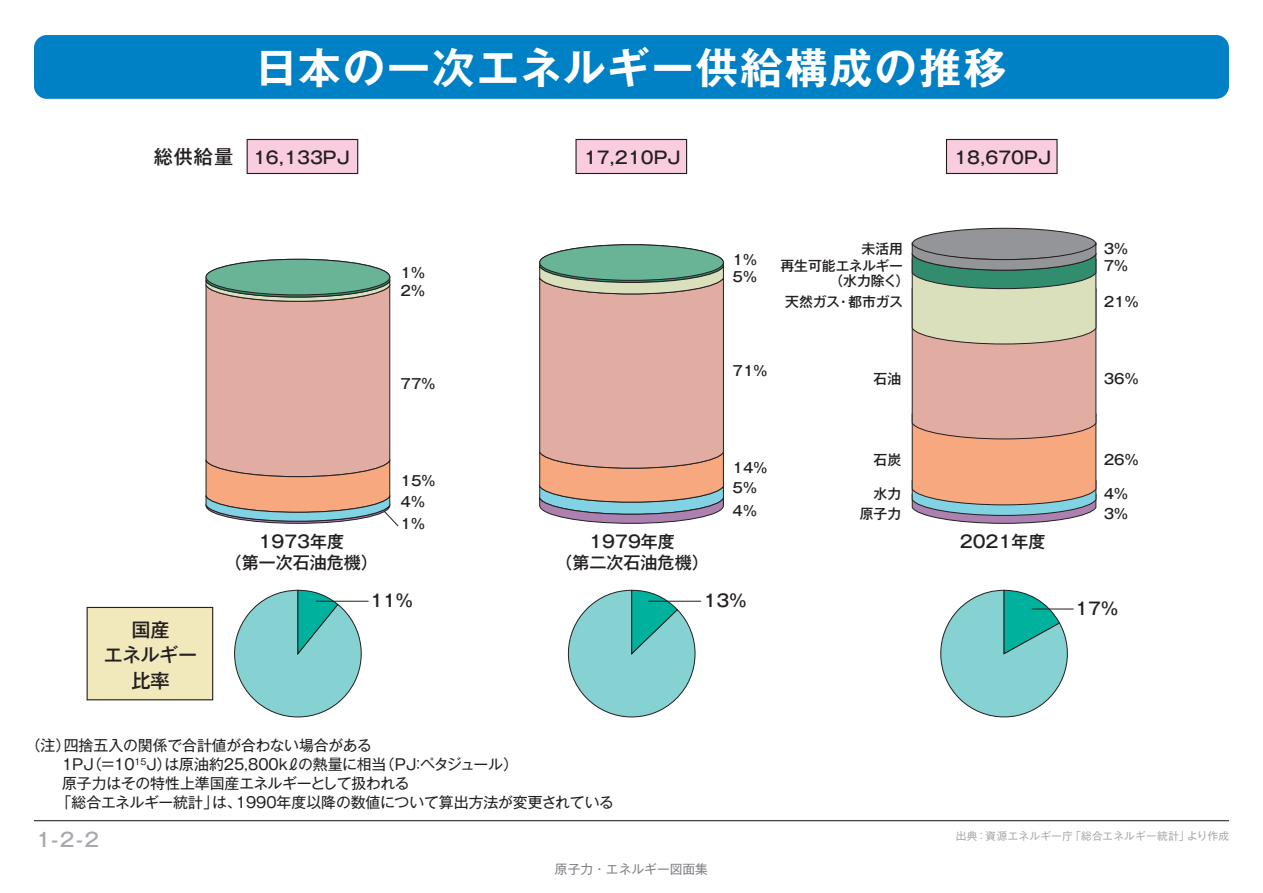
<style>
.page{position:relative;width:1263px;height:893px;background:#fff}
.page>*{position:absolute;margin:0;border:0;box-sizing:border-box;transform-origin:0 0}
.t1{font:700 42.45px "Gothic MB101 Pro De";letter-spacing:.05em;color:#fff}
.t2{font:500 19.2px/25.5px "Gothic MB101 Pro";letter-spacing:-.02em;color:#231f20;text-align:center}
.t3{font:500 19.2px "Gothic MB101 Pro";color:#a8a9ad}
.t4{font:500 16.95px/21.3px "Gothic MB101 Pro";color:#231f20;text-align:center}
.t5{font:14.85px/19.2px "Gothic MB101 Pro";letter-spacing:-.01em;color:#231f20}
.t6{font:500 13.8px/19.6px "Gothic MB101 Pro";color:#231f20}
.t7{font:12.75px "Gothic MB101 Pro";color:#808285}
.t8{font:10.65px "Gothic MB101 Pro";letter-spacing:.025em;color:#a8a9ad}
.s1{font-size:19.2px}
</style>
<div class="page">
<div style="left:34px;top:35px;width:1195px;height:64px;background:#0080c5;border-radius:13px"></div>
<hr style="left:34px;top:820px;width:1195px;height:1px;background:#231f20">
<svg style="left:940px;top:590px;width:134px;height:128px"></svg>
<div style="left:87px;top:607px;width:126px;height:93px;background:#f1e9bc"></div>
<div style="left:87px;top:607px;width:126px;height:93px;border:1px solid #231f20"></div>
<div style="left:247px;top:139px;width:111px;height:34px;background:#f9ccdf"></div>
<div style="left:247px;top:139px;width:111px;height:35px;border:1px solid #231f20"></div>
<div style="left:576px;top:139px;width:111px;height:34px;background:#f9ccdf"></div>
<div style="left:575px;top:139px;width:112px;height:35px;border:1px solid #231f20"></div>
<div style="left:946px;top:139px;width:111px;height:34px;background:#f9ccdf"></div>
<div style="left:946px;top:139px;width:111px;height:35px;border:1px solid #231f20"></div>
<svg style="left:539px;top:244px;width:185px;height:280px;background:#d7ab9f"></svg>
<div style="left:539px;top:244px;width:185px;height:37px;background:#69b396;border:1px solid #231f20;border-radius:50%"></div>
<div style="left:912px;top:228px;width:184px;height:32px;background:#939598;border:1px solid #231f20;border-radius:50%"></div>
<svg style="left:234px;top:590px;width:135px;height:128px"></svg>
<svg style="left:567px;top:590px;width:134px;height:128px"></svg>
<hr style="left:316px;top:601px;width:53px;height:1px;background:#231f20">
<hr style="left:648px;top:601px;width:53px;height:1px;background:#231f20">
<svg style="left:205px;top:258px;width:194px;height:269px;background:#cfafa1"></svg>
<hr style="left:1032px;top:609px;width:42px;height:1px;background:#231f20">
<svg style="left:911px;top:240px;width:186px;height:284px;background:#c8ad99"></svg>
<h1 class="t1" style="left:255px;top:32px;width:753px">日本の一次エネルギー供給構成の推移</h1>
<p class="t4" style="left:154px;top:145px;width:197px"><span class="s1">総供給量</span> 16,133PJ</p>
<p class="t4" style="left:584px;top:145px;width:98px">17,210PJ</p>
<p class="t4" style="left:954px;top:145px;width:98px">18,670PJ</p>
<p class="t6" style="left:400px;top:263px;width:26px;line-height:17.4px">1％<br>2％</p>
<p class="t6" style="left:732px;top:248px;width:26px">1％</p>
<p class="t6" style="left:732px;top:265px;width:26px">5％</p>
<p class="t6" style="left:862px;top:237px;width:43px">未活用</p>
<p class="t6" style="left:1104px;top:237px;width:26px">3％</p>
<p class="t6" style="left:785px;top:290px;width:119px">天然ガス・都市ガス</p>
<p class="t6" style="left:829px;top:257px;width:81px;line-height:14.9px;text-indent:-49px">再生可能エネルギー（水力除く）</p>
<p class="t6" style="left:1104px;top:255px;width:26px">7％</p>
<p class="t6" style="left:1104px;top:290px;width:36px">21％</p>
<p class="t6" style="left:400px;top:372px;width:36px">77％</p>
<p class="t6" style="left:732px;top:359px;width:36px">71％</p>
<p class="t6" style="left:873px;top:367px;width:29px">石油</p>
<p class="t6" style="left:1104px;top:367px;width:36px">36％</p>
<p class="t6" style="left:400px;top:469px;width:36px;line-height:20.9px">15％<br>4％</p>
<p class="t6" style="left:400px;top:512px;width:26px">1％</p>
<p class="t6" style="left:732px;top:455px;width:36px;line-height:20.9px">14％<br>5％</p>
<p class="t6" style="left:732px;top:499px;width:26px">4％</p>
<p class="t6" style="left:873px;top:449px;width:29px">石炭</p>
<p class="t6" style="left:860px;top:482px;width:43px;text-align:right">水力原子力</p>
<p class="t6" style="left:1104px;top:449px;width:36px">26％</p>
<p class="t6" style="left:1104px;top:482px;width:26px">4％<br>3％</p>
<p class="t4" style="left:225px;top:529px;width:155px">1973年度<br>（第一次石油危機）</p>
<p class="t4" style="left:556px;top:529px;width:155px">1979年度<br>（第二次石油危機）</p>
<p class="t4" style="left:960px;top:529px;width:87px">2021年度</p>
<p class="t2" style="left:104px;top:614px;width:95px">国産<br>エネルギー比率</p>
<p class="t4" style="left:370px;top:588px;width:44px">11％</p>
<p class="t4" style="left:703px;top:588px;width:44px">13％</p>
<p class="t5" style="left:32px;top:733px;width:583px;text-indent:-7px">（注）四捨五入の関係で合計値が合わない場合がある<br>　　1PJ（＝10<sup>15</sup>J）は原油約25,800kℓの熱量に相当（PJ：ペタジュール）<br>　　原子力はその特性上準国産エネルギーとして扱われる<br>　　「総合エネルギー統計」は、1990年度以降の数値について算出方法が変更されている</p>
<p class="t4" style="left:1075px;top:596px;width:44px">17％</p>
<p class="t3" style="left:36px;top:824px;width:64px">1-2-2</p>
<p class="t7" style="left:555px;top:859px;width:155px">原子力・エネルギー図面集</p>
<p class="t8" style="left:956px;top:828px;width:275px">出典：資源エネルギー庁「総合エネルギー統計」より作成</p>
</div>
